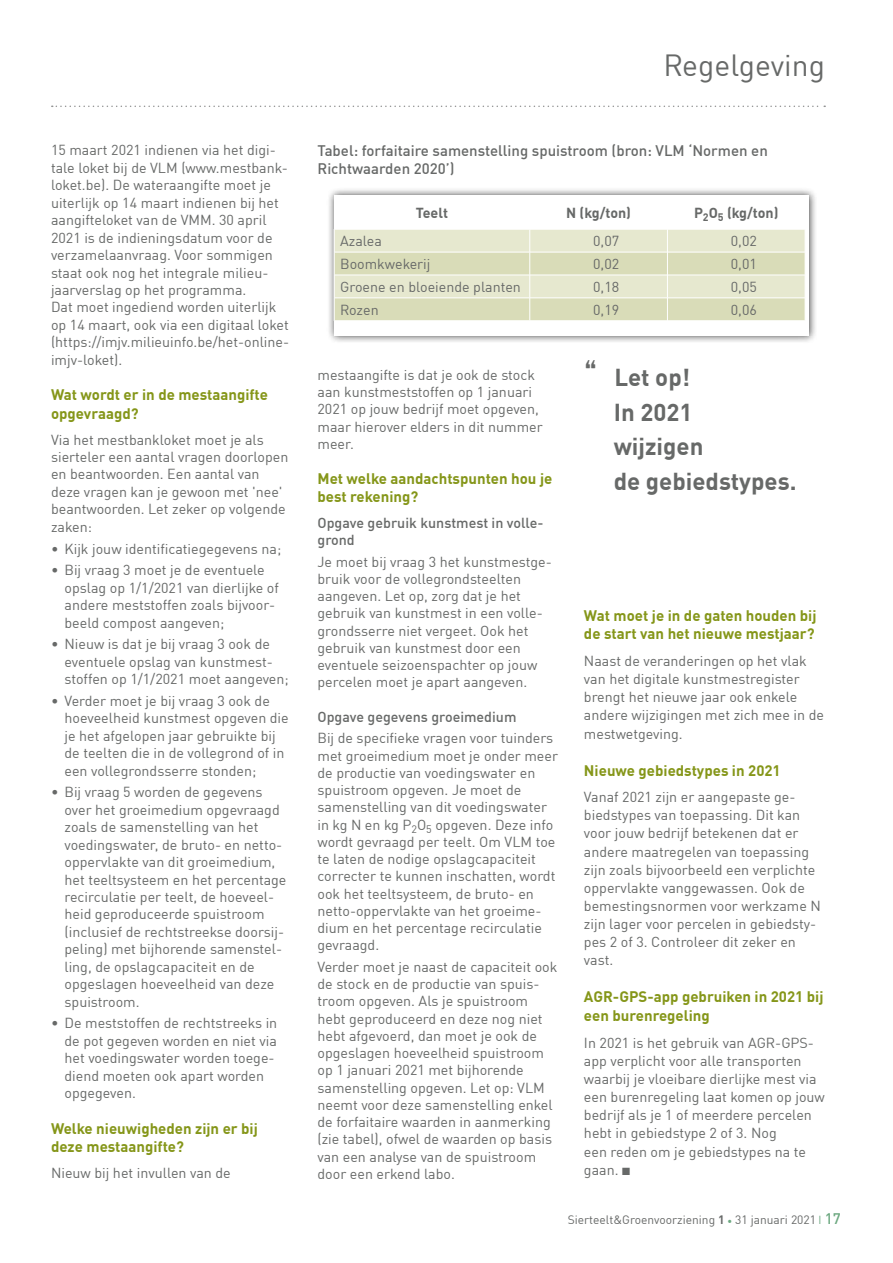
<style>
.page{position:relative;width:893px;height:1263px;background:#fff}
.page>*{position:absolute;margin:0;border:0;box-sizing:border-box;transform-origin:0 0}
.t1{font:30px "DIN Offc Pro";color:#676968}
.t2{font:700 24px/34.5px "DIN Offc Pro";color:#676968}
.t3{font:700 15px/18.1px "DIN Offc Pro";color:#859619}
.t4{font:500 15px/18px "DIN Offc Pro";color:#676968}
.t5{font:14.25px/17.4px "DIN Offc Pro";color:#676968}
.t6{font:500 14.25px/17.2px "DIN Offc Pro";color:#676968}
.t7{font:700 14.25px "DIN Offc Pro";color:#676968}
.t8{font:12px "DIN Offc Pro";color:#676968}
.s1{font-family:"Kon Tiki JF Aloha";font-weight:400;font-size:33px}
.s2{font-weight:700}
.s3{font-family:"Minion Pro";color:#6ca880}
.s4{font-weight:500;font-size:15px;color:#6ca880}
</style>
<div class="page">
<svg style="left:52px;top:106px;width:773px;height:1px"></svg>
<div style="left:326px;top:188px;width:491px;height:156px;background:#000;opacity:.75"></div>
<div style="left:334px;top:195px;width:474px;height:140px;background:#fff"></div>
<svg style="left:334px;top:229px;width:471px;height:91px;background:#e1e3c6"></svg>
<p class="t5" style="left:51px;top:140px;width:240px">15 maart 2021 indienen via het digi&shy;tale loket bij de VLM (www.mestbank&shy;loket.be). De wateraangifte moet je uiterlijk op 14 maart indienen bij het aangifteloket van de VMM. 30 april 2021 is de indieningsdatum voor de verzamelaanvraag. Voor sommigen staat ook nog het integrale milieu&shy;jaarverslag op het programma.<br>Dat moet ingediend worden uiterlijk op 14 maart, ook via een digitaal loket (https://imjv.milieuinfo.be/het-online&shy;imjv-loket).</p>
<p class="t3" style="left:51px;top:384px;width:219px">Wat wordt er in de mestaangifte opgevraagd?</p>
<p class="t5" style="left:51px;top:429px;width:239px">Via het mestbankloket moet je als sierteler een aantal vragen doorlopen en beantwoorden. Een aantal van deze vragen kan je gewoon met 'nee' beantwoorden. Let zeker op volgende zaken:</p>
<p class="t5" style="left:51px;top:538px;width:232px">• Kijk jouw identificatiegegevens na;</p>
<p class="t5" style="left:65px;top:560px;width:216px;text-indent:-13px">• Bij vraag 3 moet je de eventuele opslag op 1/1/2021 van dierlijke of andere meststoffen zoals bijvoor&shy;beeld compost aangeven;</p>
<p class="t5" style="left:65px;top:634px;width:226px;text-indent:-13px">• Nieuw is dat je bij vraag 3 ook de eventuele opslag van kunstmest&shy;stoffen op 1/1/2021 moet aangeven;</p>
<p class="t5" style="left:65px;top:690px;width:226px;text-indent:-13px">• Verder moet je bij vraag 3 ook de hoeveelheid kunstmest opgeven die je het afgelopen jaar gebruikte bij de teelten die in de vollegrond of in een vollegrondsserre stonden;</p>
<p class="t5" style="left:65px;top:782px;width:223px;text-indent:-13px">• Bij vraag 5 worden de gegevens over het groeimedium opgevraagd zoals de samenstelling van het voedingswater, de bruto- en netto&shy;oppervlakte van dit groeimedium, het teeltsysteem en het percentage recirculatie per teelt, de hoeveel&shy;heid geproduceerde spuistroom (inclusief de rechtstreekse doorsij&shy;peling) met bijhorende samenstel&shy;ling, de opslagcapaciteit en de opgeslagen hoeveelheid van deze spuistroom.</p>
<p class="t5" style="left:65px;top:1013px;width:214px;text-indent:-13px">• De meststoffen de rechtstreeks in de pot gegeven worden en niet via het voedingswater worden toege&shy;diend moeten ook apart worden opgegeven.</p>
<p class="t3" style="left:51px;top:1117px;width:208px">Welke nieuwigheden zijn er bij deze mestaangifte?</p>
<p class="t5" style="left:51px;top:1163px;width:181px">Nieuw bij het invullen van de</p>
<h1 class="t1" style="left:663px;top:42px;width:163px">Regelgeving</h1>
<p class="t4" style="left:317px;top:140px;width:452px">Tabel: forfaitaire samenstelling spuistroom (bron: VLM ‘Normen en<br>Richtwaarden 2020’)</p>
<p class="t7" style="left:416px;top:201px;width:34px">Teelt</p>
<p class="t7" style="left:566px;top:201px;width:66px">N (kg/ton)</p>
<p class="t7" style="left:694px;top:201px;width:86px">P<sub>2</sub>O<sub>5</sub> (kg/ton)</p>
<p class="t5" style="left:340px;top:231px;width:43px">Azalea</p>
<p class="t5" style="left:593px;top:231px;width:28px">0,07</p>
<p class="t5" style="left:731px;top:231px;width:28px">0,02</p>
<p class="t5" style="left:340px;top:254px;width:92px">Boomkwekerij</p>
<p class="t5" style="left:593px;top:254px;width:28px">0,02</p>
<p class="t5" style="left:731px;top:254px;width:28px">0,01</p>
<p class="t5" style="left:340px;top:277px;width:182px">Groene en bloeiende planten</p>
<p class="t5" style="left:593px;top:277px;width:28px">0,18</p>
<p class="t5" style="left:731px;top:277px;width:28px">0,05</p>
<p class="t5" style="left:340px;top:299px;width:40px">Rozen</p>
<p class="t5" style="left:593px;top:299px;width:28px">0,19</p>
<p class="t5" style="left:731px;top:299px;width:28px">0,06</p>
<p class="t5" style="left:317px;top:365px;width:227px">mestaangifte is dat je ook de stock aan kunstmeststoffen op 1 januari<br>2021 op jouw bedrijf moet opgeven, maar hierover elders in dit nummer meer.</p>
<p class="t3" style="left:317px;top:468px;width:236px">Met welke aandachtspunten hou je best rekening?</p>
<p class="t6" style="left:317px;top:512px;width:228px">Opgave gebruik kunstmest in volle&shy;grond</p>
<p class="t5" style="left:317px;top:551px;width:236px">Je moet bij vraag 3 het kunstmestge&shy;bruik voor de vollegrondsteelten aangeven. Let op, zorg dat je het gebruik van kunstmest in een volle&shy;grondsserre niet vergeet. Ook het gebruik van kunstmest door een eventuele seizoenspachter op jouw percelen moet je apart aangeven.</p>
<p class="t6" style="left:317px;top:706px;width:201px">Opgave gegevens groeimedium</p>
<p class="t5" style="left:317px;top:728px;width:242px">Bij de specifieke vragen voor tuinders met groeimedium moet je onder meer de productie van voedingswater en spuistroom opgeven. Je moet de samenstelling van dit voedingswater in kg N en kg P<sub>2</sub>O<sub>5</sub> opgeven. Deze info wordt gevraagd per teelt. Om VLM toe te laten de nodige opslagcapaciteit correcter te kunnen inschatten, wordt ook het teeltsysteem, de bruto- en netto-oppervlakte van het groeime&shy;dium en het percentage recirculatie gevraagd.</p>
<p class="t5" style="left:317px;top:957px;width:241px">Verder moet je naast de capaciteit ook de stock en de productie van spuis&shy;troom opgeven. Als je spuistroom hebt geproduceerd en deze nog niet hebt afgevoerd, dan moet je ook de opgeslagen hoeveelheid spuistroom op 1 januari 2021 met bijhorende samenstelling opgeven. Let op: VLM neemt voor deze samenstelling enkel de forfaitaire waarden in aanmerking (zie tabel), ofwel de waarden op basis van een analyse van de spuistroom door een erkend labo.</p>
<h2 class="t2" style="left:614px;top:357px;width:184px;text-indent:-30px"><span class="s1">“</span> Let op!<br>In 2021<br>wijzigen<br>de gebiedstypes.</h2>
<p class="t3" style="left:584px;top:604px;width:234px;line-height:18.9px">Wat moet je in de gaten houden bij de start van het nieuwe mestjaar?</p>
<p class="t5" style="left:584px;top:650px;width:241px;line-height:18.1px">Naast de veranderingen op het vlak van het digitale kunstmestregister brengt het nieuwe jaar ook enkele andere wijzigingen met zich mee in de mestwetgeving.</p>
<p class="t3" style="left:584px;top:759px;width:198px">Nieuwe gebiedstypes in 2021</p>
<p class="t5" style="left:584px;top:786px;width:238px;line-height:18.1px">Vanaf 2021 zijn er aangepaste ge&shy;biedstypes van toepassing. Dit kan voor jouw bedrijf betekenen dat er andere maatregelen van toepassing zijn zoals bijvoorbeeld een verplichte oppervlakte vanggewassen. Ook de bemestingsnormen voor werkzame N zijn lager voor percelen in gebiedsty&shy;pes 2 of 3. Controleer dit zeker en vast.</p>
<p class="t3" style="left:584px;top:985px;width:241px;line-height:18.9px">AGR-GPS-app gebruiken in 2021 bij een burenregeling</p>
<p class="t5" style="left:584px;top:1032px;width:242px;line-height:18.1px">In 2021 is het gebruik van AGR-GPS&shy;app verplicht voor alle transporten waarbij je vloeibare dierlijke mest via een burenregeling laat komen op jouw bedrijf als je 1 of meerdere percelen hebt in gebiedstype 2 of 3. Nog<br>een reden om je gebiedstypes na te gaan. ■</p>
<p class="t8" style="left:568px;top:1210px;width:275px">Sierteelt&amp;Groenvoorziening <span class="s2">1</span> <span class="s3">•</span> 31 januari 2021 <span class="s4">17</span></p>
</div>
